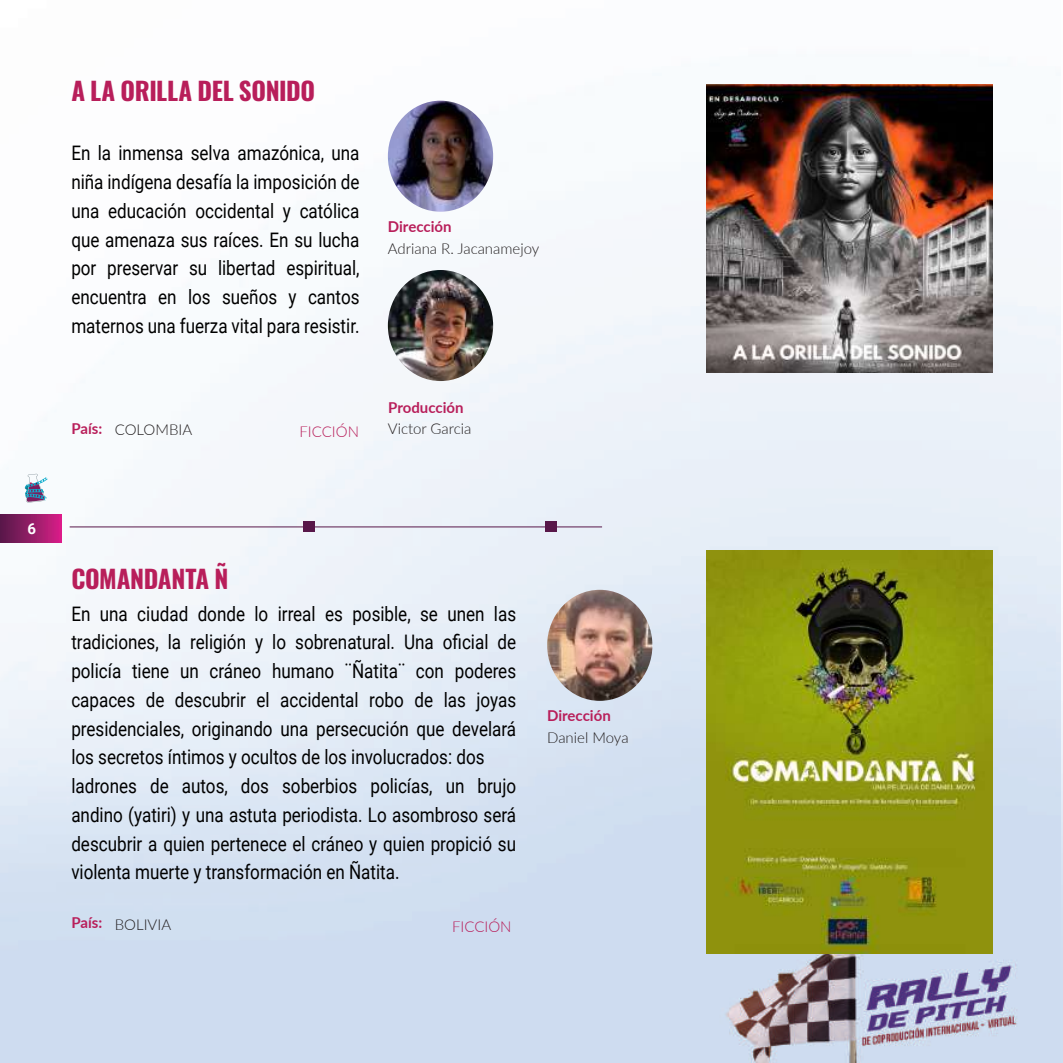
<style>
.page{position:relative;width:1063px;height:1063px;background:#fff}
.page>*{position:absolute;margin:0;border:0;box-sizing:border-box;transform-origin:0 0}
.t1{font:700 25px "Oswald";letter-spacing:-.015em;color:#b81e5a}
.t2{font:20px/28.8px "Roboto";color:#000;text-align:justify;scale:.85 1}
.t3{font:300 15px "Lato";color:#231f20}
.t4{font:700 15px "Lato";color:#b81e5a}
.t5{font:300 15px "Lato";color:#b81e5a}
.t6{font:700 15px "Roboto";color:#fff}
</style>
<div class="page">
<img style="left:0;top:84px;width:1061px;height:979px">
<svg style="left:25px;top:474px;width:23px;height:28px"></svg>
<div style="left:0;top:514px;width:62px;height:28px;background:linear-gradient(to right,#541a48,#d51e86)"></div>
<img style="left:706px;top:84px;width:286px;height:288px">
<img style="left:706px;top:551px;width:286px;height:402px">
<img style="left:388px;top:270px;width:105px;height:111px">
<img style="left:388px;top:101px;width:105px;height:111px">
<img style="left:547px;top:590px;width:105px;height:111px">
<hr style="left:70px;top:526px;width:532px;height:1px;background:#581749">
<div style="left:546px;top:521px;width:11px;height:11px;background:#581749"></div>
<div style="left:303px;top:521px;width:12px;height:11px;background:#581749"></div>
<p class="t6" style="left:28px;top:519px;width:10px">6</p>
<p class="t1" style="left:71px;top:77px;width:245px">A LA ORILLA DEL SONIDO</p>
<p class="t2" style="left:71px;top:138px;width:341px">En la inmensa selva amazónica, una niña indígena desafía la imposición de una educación occidental y católica que amenaza sus raíces. En su lucha por preservar su libertad espiritual, encuentra en los sueños y cantos maternos una fuerza vital para resistir.</p>
<p class="t4" style="left:388px;top:216px;width:65px">Dirección</p>
<p class="t3" style="left:388px;top:238px;width:153px">Adriana R. Jacanamejoy</p>
<p class="t4" style="left:388px;top:397px;width:77px">Producción</p>
<p class="t4" style="left:71px;top:417px;width:32px">País:</p>
<p class="t3" style="left:115px;top:420px;width:79px">COLOMBIA</p>
<p class="t3" style="left:388px;top:418px;width:85px">Victor Garcia</p>
<p class="t5" style="left:299px;top:422px;width:61px">FICCIÓN</p>
<p class="t1" style="left:71px;top:565px;width:159px">COMANDANTA Ñ</p>
<p class="t2" style="left:71px;top:598px;width:525px;text-align:left">En una ciudad donde lo irreal es posible, se unen las tradiciones, la religión y lo sobrenatural. Una oficial de policía tiene un cráneo humano ¨Ñatita¨ con poderes capaces de descubrir el accidental robo de las joyas presidenciales, originando una persecución que develará los secretos íntimos y ocultos de los involucrados: dos ladrones de autos, dos soberbios policías, un brujo andino (yatiri) y una astuta periodista. Lo asombroso será descubrir a quien pertenece el cráneo y quien propició su violenta muerte y transformación en Ñatita.</p>
<p class="t4" style="left:71px;top:912px;width:32px">País:</p>
<p class="t3" style="left:115px;top:914px;width:58px">BOLIVIA</p>
<p class="t5" style="left:452px;top:917px;width:61px">FICCIÓN</p>
<p class="t4" style="left:547px;top:705px;width:65px">Dirección</p>
<p class="t3" style="left:547px;top:727px;width:83px">Daniel Moya</p>
</div>
